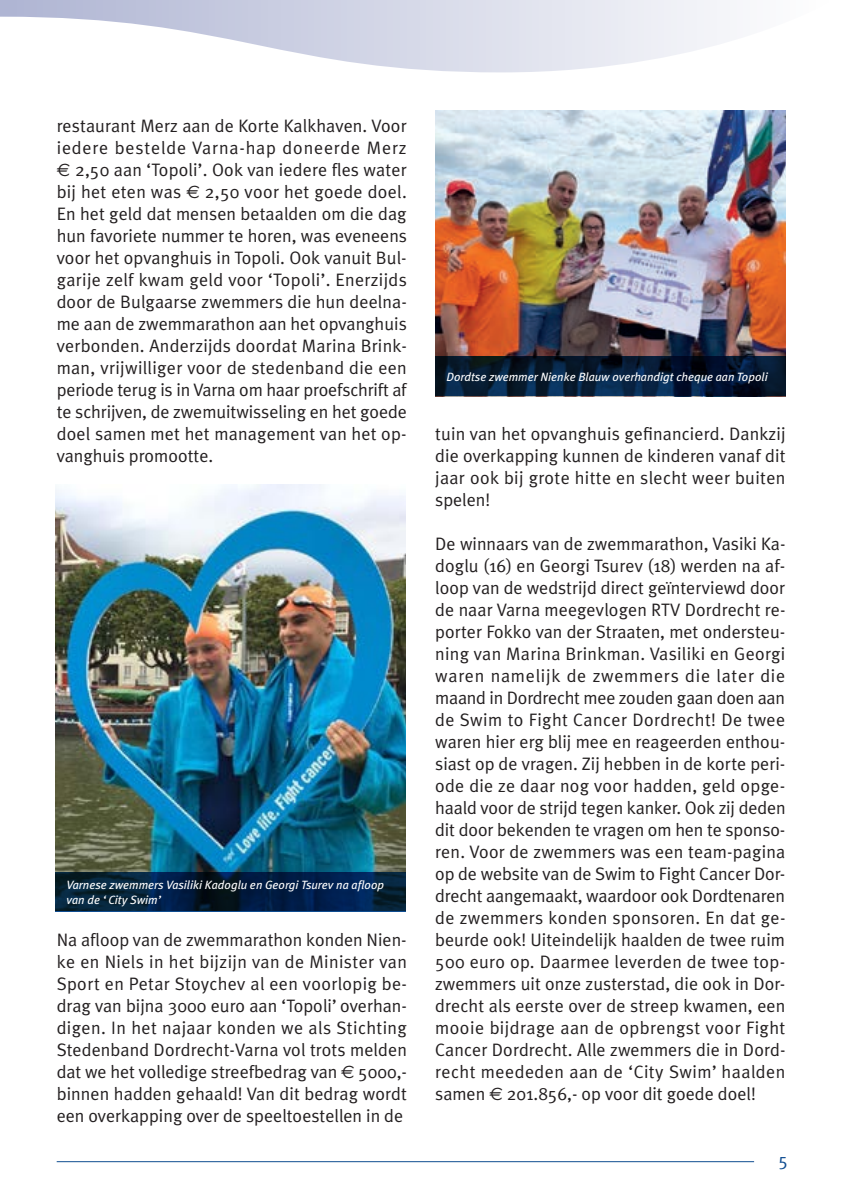
<style>
.page{position:relative;width:842px;height:1191px;background:#fff}
.page>*{position:absolute;margin:0;border:0;box-sizing:border-box;transform-origin:0 0}
.t1{font:18px/22px "Meta Plus Normal";letter-spacing:.005em;color:#231f20;text-align:justify}
.t2{font:18px "Meta Plus Normal";color:#0f4d91}
.t3{font:italic 12px/14.4px "Meta Plus";color:#fff}
.s1{font-family:"Euro Sans"}
</style>
<div class="page">
<hr style="left:57px;top:1161px;width:697px;height:1px;background:#0f4d91">
<svg style="left:0;top:0;width:730px;height:72px"></svg>
<img style="left:435px;top:110px;width:350px;height:246px">
<img style="left:56px;top:484px;width:349px;height:387px">
<svg style="left:55px;top:871px;width:350px;height:40px;background:#04203f"></svg>
<svg style="left:435px;top:356px;width:350px;height:40px;background:#051a33"></svg>
<p class="t1" style="left:57px;top:115px;width:352px">restaurant Merz aan de Korte Kalkhaven. Voor iedere bestelde Varna-hap doneerde Merz <span class="s1">€</span> 2,50 aan ‘Topoli’. Ook van iedere fles water bij het eten was <span class="s1">€</span> 2,50 voor het goede doel.<br>En het geld dat mensen betaalden om die dag hun favoriete nummer te horen, was eveneens voor het opvanghuis in Topoli. Ook vanuit Bul&shy;garije zelf kwam geld voor ‘Topoli’. Enerzijds door de Bulgaarse zwemmers die hun deelna&shy;me aan de zwemmarathon aan het opvanghuis verbonden. Anderzijds doordat Marina Brink&shy;man, vrijwilliger voor de stedenband die een periode terug is in Varna om haar proefschrift af te schrijven, de zwemuitwisseling en het goede doel samen met het management van het op&shy;vanghuis promootte.</p>
<p class="t3" style="left:67px;top:877px;width:319px">Varnese zwemmers Vasiliki Kadoglu en Georgi Tsurev na afloop van de ‘City Swim’</p>
<p class="t1" style="left:57px;top:928px;width:352px">Na afloop van de zwemmarathon konden Nien&shy;ke en Niels in het bijzijn van de Minister van Sport en Petar Stoychev al een voorlopig be&shy;drag van bijna 3000 euro aan ‘Topoli’ overhan&shy;digen. In het najaar konden we als Stichting Stedenband Dordrecht-Varna vol trots melden dat we het volledige streefbedrag van <span class="s1">€</span> 5000,- binnen hadden gehaald! Van dit bedrag wordt een overkapping over de speeltoestellen in de</p>
<p class="t3" style="left:446px;top:369px;width:323px">Dordtse zwemmer Nienke Blauw overhandigt cheque aan Topoli</p>
<p class="t1" style="left:435px;top:422px;width:352px">tuin van het opvanghuis gefinancierd. Dankzij die overkapping kunnen de kinderen vanaf dit jaar ook bij grote hitte en slecht weer buiten spelen!</p>
<p class="t1" style="left:435px;top:532px;width:352px">De winnaars van de zwemmarathon, Vasiki Ka&shy;doglu (16) en Georgi Tsurev (18) werden na af&shy;loop van de wedstrijd direct geïnterviewd door de naar Varna meegevlogen RTV Dordrecht re&shy;porter Fokko van der Straaten, met ondersteu&shy;ning van Marina Brinkman. Vasiliki en Georgi waren namelijk de zwemmers die later die maand in Dordrecht mee zouden gaan doen aan de Swim to Fight Cancer Dordrecht! De twee waren hier erg blij mee en reageerden enthou&shy;siast op de vragen. Zij hebben in de korte peri&shy;ode die ze daar nog voor hadden, geld opge&shy;haald voor de strijd tegen kanker. Ook zij deden dit door bekenden te vragen om hen te sponso&shy;ren. Voor de zwemmers was een team-pagina op de website van de Swim to Fight Cancer Dor&shy;drecht aangemaakt, waardoor ook Dordtenaren de zwemmers konden sponsoren. En dat ge&shy;beurde ook! Uiteindelijk haalden de twee ruim 500 euro op. Daarmee leverden de twee top&shy;zwemmers uit onze zusterstad, die ook in Dor&shy;drecht als eerste over de streep kwamen, een mooie bijdrage aan de opbrengst voor Fight Cancer Dordrecht. Alle zwemmers die in Dord&shy;recht meededen aan de ‘City Swim’ haalden samen <span class="s1">€</span> 201.856,- op voor dit goede doel!</p>
<p class="t2" style="left:778px;top:1149px;width:11px">5</p>
</div>
